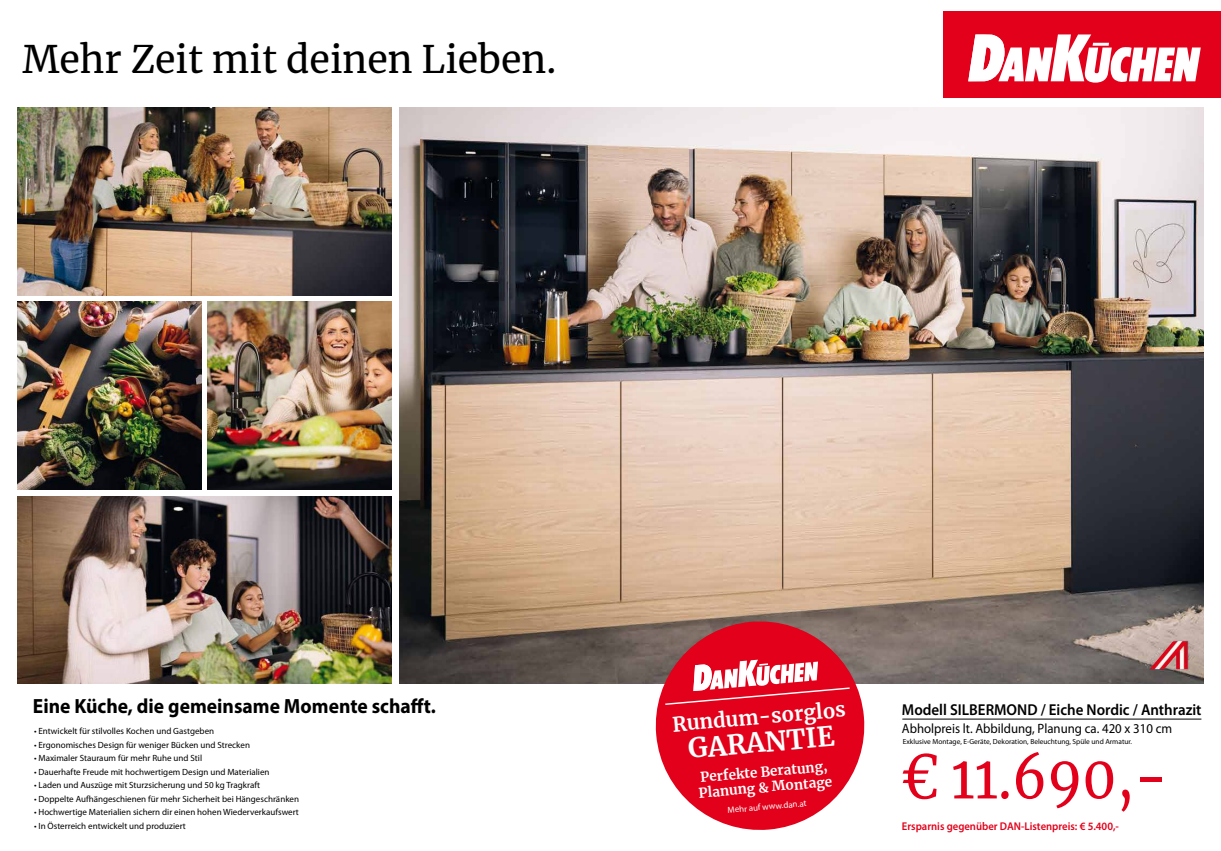
<style>
.page{position:relative;width:1221px;height:851px;background:#fff}
.page>*{position:absolute;margin:0;border:0;box-sizing:border-box;transform-origin:0 0}
.t1{font:58.95px "Merriweather";color:#e2001a;scale:.9 1}
.t2{font:37.5px "Merriweather";color:#000}
.t3{font:700 26.92px "Merriweather";color:#fff}
.t4{font:700 20.62px "Myriad Pro";color:#000;scale:.95 1}
.t5{font:700 20.02px "Merriweather";color:#fff}
.t6{font:600 15.83px "Myriad Pro";color:#000;scale:.95 1}
.t7{font:13.5px "Myriad Pro";color:#000;scale:.95 1}
.t8{font:700 13.5px/15.5px "Merriweather";color:#fff}
.t9{font:600 11.25px "Myriad Pro";color:#e2001a;scale:.95 1}
.t10{font:9px "Myriad Pro";color:#000}
.t11{font:8.85px "Myriad Pro";color:#fff}
.t12{font:7.35px "Myriad Pro";color:#000}
</style>
<div class="page">
<img style="left:17px;top:107px;width:375px;height:188px">
<img style="left:17px;top:496px;width:375px;height:188px">
<img style="left:207px;top:302px;width:185px;height:187px">
<img style="left:17px;top:302px;width:184px;height:187px">
<img style="left:400px;top:107px;width:803px;height:577px">
<img style="left:1141px;top:636px;width:50px;height:37px">
<div style="left:943px;top:11px;width:277px;height:86px;background:#e2001a"></div>
<svg style="left:968px;top:34px;width:232px;height:49px"></svg>
<hr style="left:902px;top:718px;width:299px;height:1px;background:#000">
<svg style="left:651px;top:616px;width:217px;height:214px;fill:#e2001a"></svg>
<svg style="left:663px;top:659px;width:188px;height:46px"></svg>
<h2 class="t2" style="left:22px;top:33px;width:535px">Mehr Zeit mit deinen Lieben.</h2>
<h3 class="t4" style="left:33px;top:692px;width:425px">Eine Küche, die gemeinsame Momente schafft.</h3>
<h3 class="t6" style="left:901px;top:699px;width:317px">Modell SILBERMOND / Eiche Nordic / Anthrazit</h3>
<h3 class="t7" style="left:901px;top:720px;width:286px">Abholpreis lt. Abbildung, Planung ca. 420 x 310 cm</h3>
<h1 class="t1" style="left:901px;top:736px;width:297px">€ 11.690,-</h1>
<h3 class="t5" style="left:671px;top:710px;width:175px;rotate:-5deg">Rundum-sorglos</h3>
<h3 class="t3" style="left:686px;top:729px;width:148px;rotate:-5deg">GARANTIE</h3>
<h3 class="t8" style="left:696px;top:769px;width:135px;rotate:-5deg">Perfekte Beratung,<br>Planung &amp; Montage</h3>
<p class="t11" style="left:727px;top:804px;width:81px;rotate:-5deg">Mehr auf www.dan.at</p>
<p class="t10" style="left:34px;top:725px;width:182px">• Entwickelt für stilvolles Kochen und Gastgeben</p>
<p class="t10" style="left:34px;top:739px;width:217px">• Ergonomisches Design für weniger Bücken und Strecken</p>
<p class="t10" style="left:34px;top:752px;width:170px">• Maximaler Stauraum für mehr Ruhe und Stil</p>
<p class="t10" style="left:34px;top:766px;width:237px">• Dauerhafte Freude mit hochwertigem Design und Materialien</p>
<p class="t10" style="left:34px;top:779px;width:227px">• Laden und Auszüge mit Sturzsicherung und 50 kg Tragkraft</p>
<p class="t10" style="left:34px;top:793px;width:266px">• Doppelte Aufhängeschienen für mehr Sicherheit bei Hängeschränken</p>
<p class="t10" style="left:34px;top:806px;width:266px">• Hochwertige Materialien sichern dir einen hohen Wiederverkaufswert</p>
<p class="t10" style="left:34px;top:820px;width:153px">• In Österreich entwickelt und produziert</p>
<p class="t12" style="left:902px;top:736px;width:231px">Exklusive Montage, E-Geräte, Dekoration, Beleuchtung, Spüle und Armatur.</p>
<p class="t9" style="left:901px;top:818px;width:230px">Ersparnis gegenüber DAN-Listenpreis: € 5.400,-</p>
</div>
